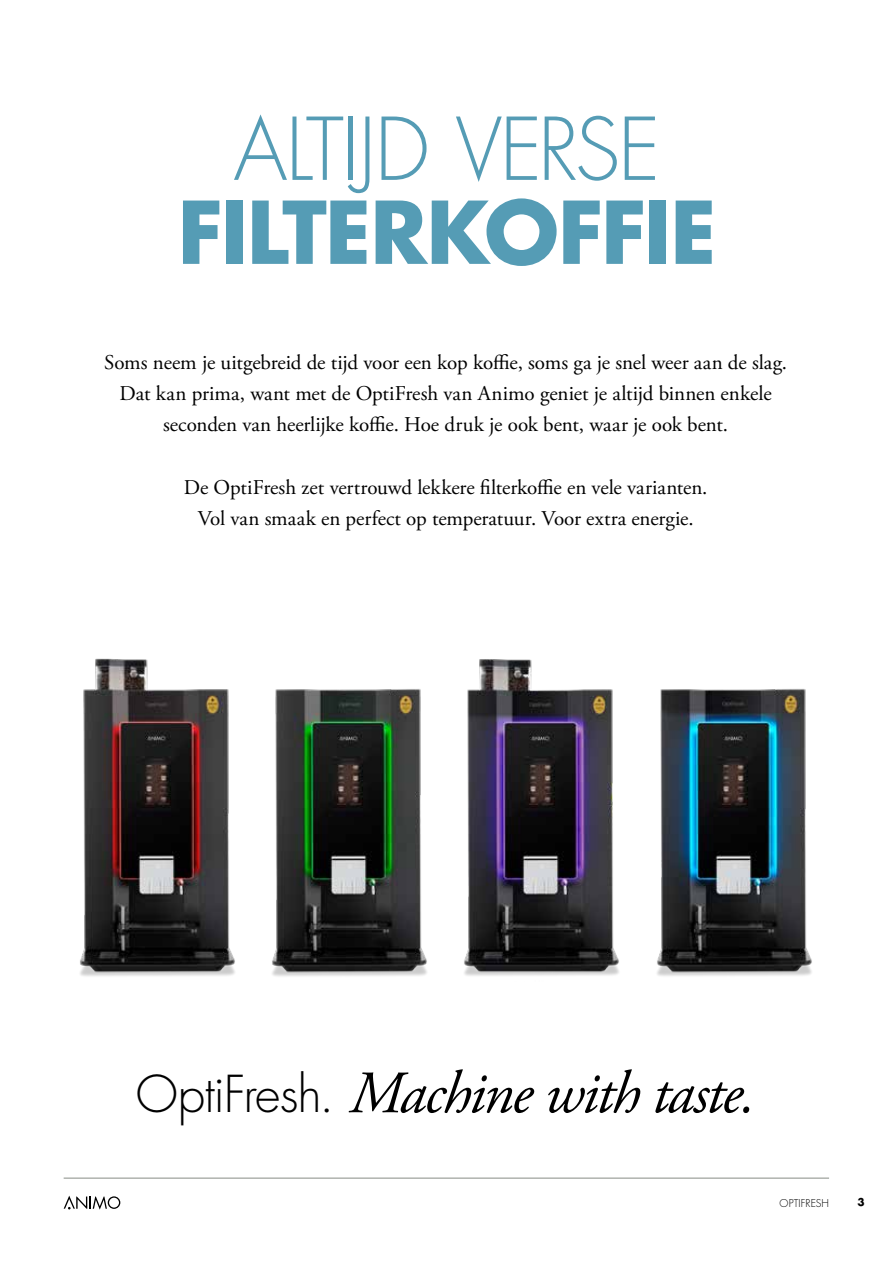
<style>
.page{position:relative;width:893px;height:1263px;background:#fff}
.page>*{position:absolute;margin:0;border:0;box-sizing:border-box;transform-origin:0 0}
.t1{font:700 84px "Futura Std";letter-spacing:-.02em;color:#559cb5}
.t2{font:300 84px "Futura Std";letter-spacing:-.03em;color:#559cb5}
.t3{font:italic 60px "Adobe Garamond Pro";letter-spacing:-.03em;color:#000}
.t4{font:21px/31.2px "Adobe Garamond Pro";letter-spacing:-.005em;color:#000;text-align:center}
.t5{font:300 10.5px "Futura Std";letter-spacing:.005em;color:#000}
.t6{font:700 10.5px "Futura Std";color:#000}
.s1{font-family:"Futura Std";font-weight:300;font-style:normal;font-size:49.5px}
</style>
<div class="page">
<hr style="left:64px;top:1178px;width:765px;height:1px;background:#888c86">
<svg style="left:64px;top:1195px;width:56px;height:14px"></svg>
<img style="left:80px;top:658px;width:155px;height:318px">
<img style="left:464px;top:659px;width:155px;height:317px">
<img style="left:272px;top:689px;width:155px;height:288px">
<img style="left:657px;top:689px;width:155px;height:287px">
<h1 class="t2" style="left:234px;top:98px;width:428px">ALTIJD VERSE</h1>
<h1 class="t1" style="left:178px;top:176px;width:540px">FILTERKOFFIE</h1>
<p class="t4" style="left:104px;top:347px;width:685px">Soms neem je uitgebreid de tijd voor een kop koffie, soms ga je snel weer aan de slag.<br>Dat kan prima, want met de OptiFresh van Animo geniet je altijd binnen enkele seconden van heerlijke koffie. Hoe druk je ook bent, waar je ook bent.</p>
<p class="t4" style="left:184px;top:472px;width:525px">De OptiFresh zet vertrouwd lekkere filterkoffie en vele varianten.<br>Vol van smaak en perfect op temperatuur. Voor extra energie.</p>
<h2 class="t3" style="left:136px;top:1057px;width:621px"><span class="s1">OptiFresh.</span> Machine with taste.</h2>
<p class="t5" style="left:779px;top:1197px;width:51px">OPTIFRESH</p>
<p class="t6" style="left:857px;top:1195px;width:9px">3</p>
</div>
